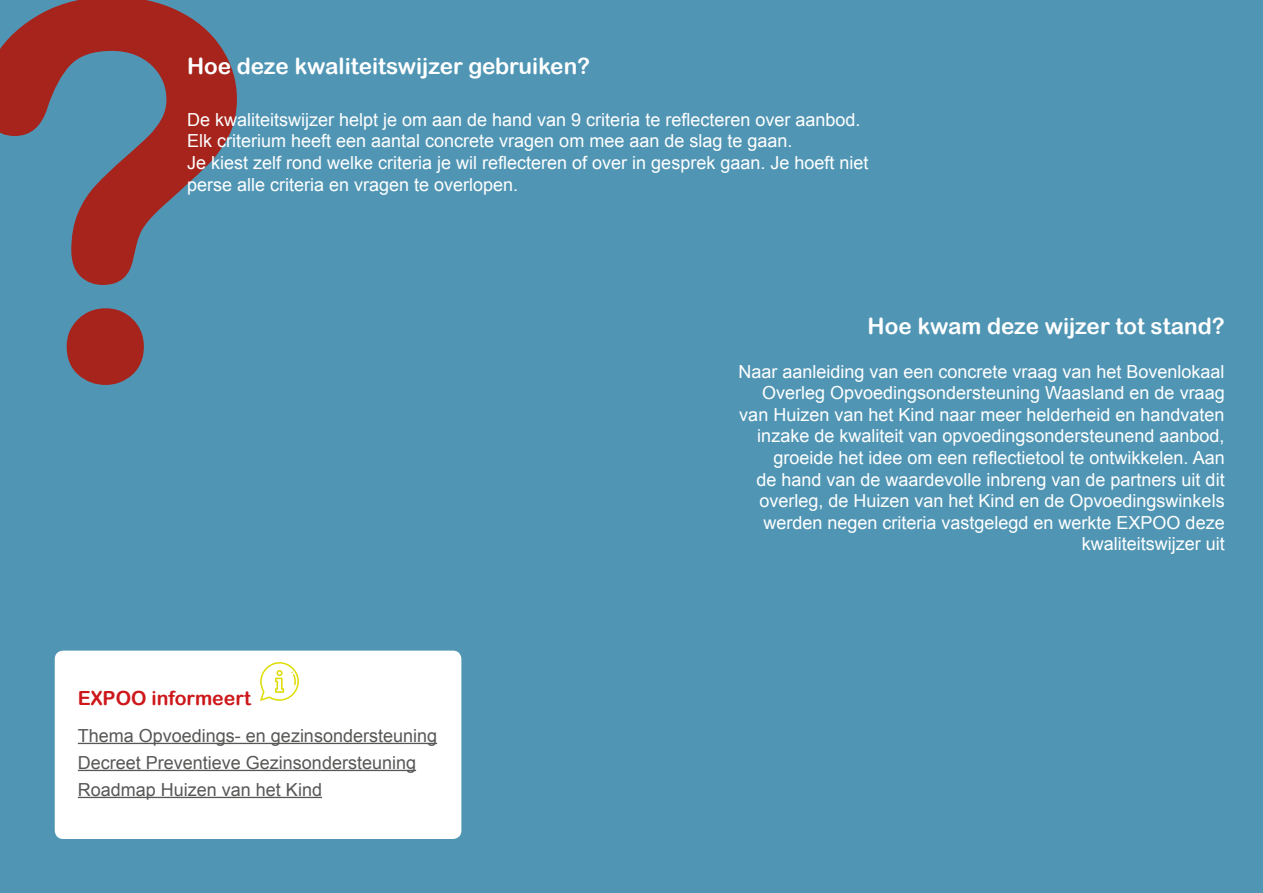
<style>
.page{position:relative;width:1263px;height:893px;background:#5096b4}
.page>*{position:absolute;margin:0;border:0;box-sizing:border-box;transform-origin:0 0}
.t1{font:525px "Arial Rounded MT Bold";color:#a6241c}
.t2{font:22.5px "Arial Rounded MT Bold";color:#fff}
.t3{font:19.5px "Arial Rounded MT Bold";color:#cd171a}
.t4{font:18px/21.6px "Arial";color:#fff}
.t5{font:18px/27px "Arial";color:#575756}
</style>
<div class="page">
<div style="left:55px;top:651px;width:406px;height:188px;background:#fff;border-radius:9px"></div>
<hr style="left:78px;top:743px;width:359px;height:1px;background:#575756">
<hr style="left:78px;top:770px;width:338px;height:1px;background:#575756">
<hr style="left:78px;top:797px;width:244px;height:1px;background:#575756">
<svg style="left:260px;top:662px;width:39px;height:39px"></svg>
<h1 class="t1" style="left:-43px;top:-118px;width:302px">?</h1>
<p class="t2" style="left:187px;top:52px;width:404px">Hoe deze kwaliteitswijzer gebruiken?</p>
<p class="t4" style="left:187px;top:109px;width:683px">De kwaliteitswijzer helpt je om aan de hand van 9 criteria te reflecteren over aanbod.<br>Elk criterium heeft een aantal concrete vragen om mee aan de slag te gaan.<br>Je kiest zelf rond welke criteria je wil reflecteren of over in gesprek gaan. Je hoeft niet perse alle criteria en vragen te overlopen.</p>
<p class="t2" style="left:868px;top:313px;width:359px">Hoe kwam deze wijzer tot stand?</p>
<p class="t4" style="left:738px;top:361px;width:488px;text-align:right">Naar aanleiding van een concrete vraag van het Bovenlokaal Overleg Opvoedingsondersteuning Waasland en de vraag van Huizen van het Kind naar meer helderheid en handvaten inzake de kwaliteit van opvoedingsondersteunend aanbod, groeide het idee om een reflectietool te ontwikkelen. Aan<br>de hand van de waardevolle inbreng van de partners uit dit overleg, de Huizen van het Kind en de Opvoedingswinkels werden negen criteria vastgelegd en werkte EXPOO deze kwaliteitswijzer uit</p>
<p class="t3" style="left:78px;top:686px;width:175px">EXPOO informeert</p>
<p class="t5" style="left:78px;top:722px;width:361px">Thema Opvoedings- en gezinsondersteuning<br>Decreet Preventieve Gezinsondersteuning<br>Roadmap Huizen van het Kind</p>
</div>
